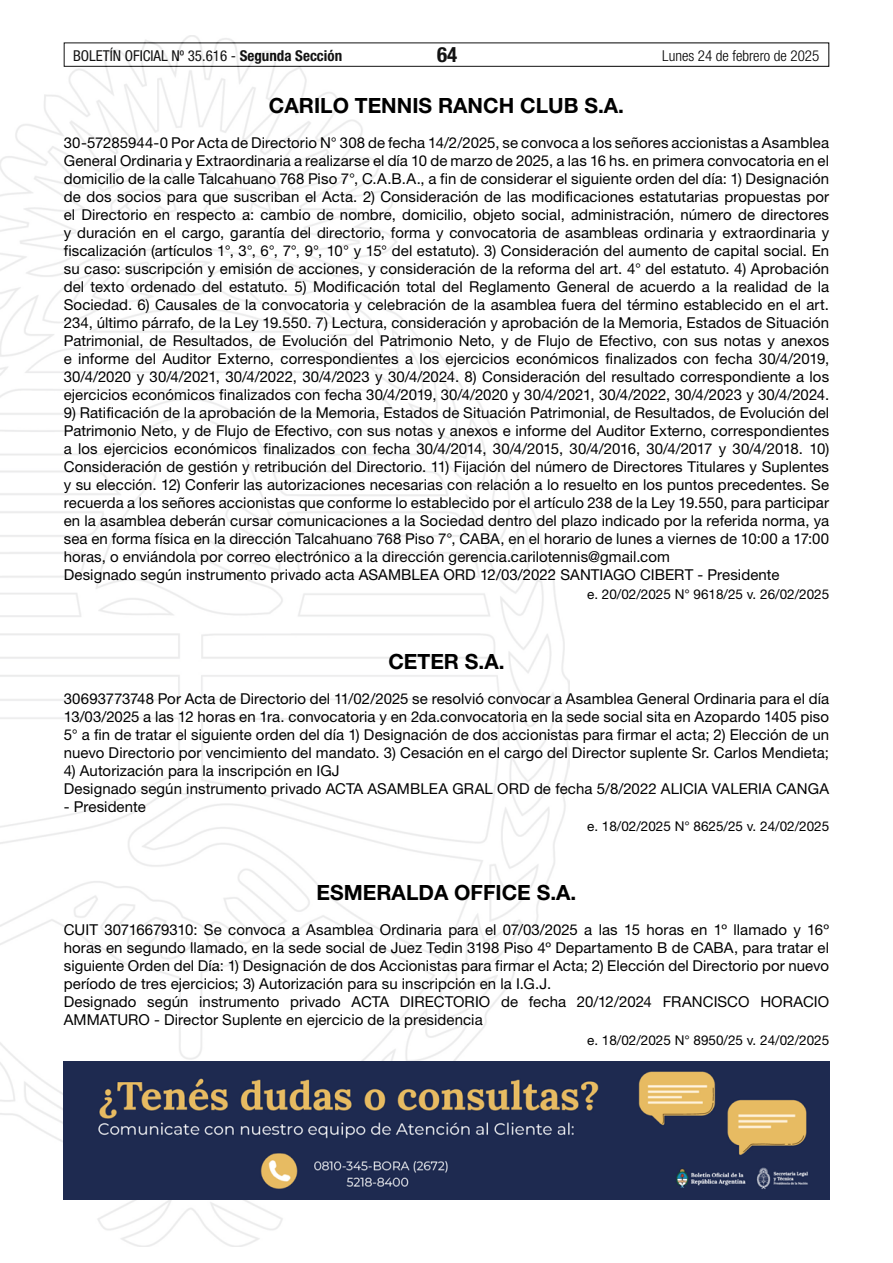
<style>
.page{position:relative;width:893px;height:1263px;background:#fff}
.page>*{position:absolute;margin:0;border:0;box-sizing:border-box;transform-origin:0 0}
.t1{font:700 21px "Helvetica Neue LT Std";color:#000}
.t2{font:700 condensed 21px "Helvetica Neue LT Std";color:#000}
.t3{font:15px/18px "Helvetica Neue LT Std";letter-spacing:.005em;color:#000}
.t4{font:condensed 15px "Helvetica Neue LT Std";color:#000}
.t5{font:300 condensed 15px "Helvetica Neue LT Std";color:#000}
.t6{font:13.5px "Helvetica Neue LT Std";color:#000}
.s1{font-weight:700}
</style>
<div class="page">
<div style="left:64px;top:43px;width:765px;height:24px;border:1px solid #000"></div>
<img style="left:0;top:35px;width:569px;height:1211px">
<img style="left:64px;top:1061px;width:765px;height:138px">
<p class="t4" style="left:73px;top:47px;width:271px">BOLETÍN OFICIAL Nº 35.616 - <span class="s1">Segunda Sección</span></p>
<h1 class="t2" style="left:437px;top:42px;width:22px">64</h1>
<p class="t5" style="left:662px;top:47px;width:159px">Lunes 24 de febrero de 2025</p>
<h1 class="t1" style="left:269px;top:92px;width:357px">CARILO TENNIS RANCH CLUB S.A.</h1>
<p class="t3" style="left:64px;top:133px;width:767px;text-align:justify">30-57285944-0 Por Acta de Directorio N° 308 de fecha 14/2/2025, se convoca a los señores accionistas a Asamblea General Ordinaria y Extraordinaria a realizarse el día 10 de marzo de 2025, a las 16 hs. en primera convocatoria en el domicilio de la calle Talcahuano 768 Piso 7°, C.A.B.A., a fin de considerar el siguiente orden del día: 1) Designación de dos socios para que suscriban el Acta. 2) Consideración de las modificaciones estatutarias propuestas por el Directorio en respecto a: cambio de nombre, domicilio, objeto social, administración, número de directores y duración en el cargo, garantía del directorio, forma y convocatoria de asambleas ordinaria y extraordinaria y fiscalización (artículos 1°, 3°, 6°, 7°, 9°, 10° y 15° del estatuto). 3) Consideración del aumento de capital social. En su caso: suscripción y emisión de acciones, y consideración de la reforma del art. 4° del estatuto. 4) Aprobación del texto ordenado del estatuto. 5) Modificación total del Reglamento General de acuerdo a la realidad de la Sociedad. 6) Causales de la convocatoria y celebración de la asamblea fuera del término establecido en el art.<br>234, último párrafo, de la Ley 19.550. 7) Lectura, consideración y aprobación de la Memoria, Estados de Situación Patrimonial, de Resultados, de Evolución del Patrimonio Neto, y de Flujo de Efectivo, con sus notas y anexos e informe del Auditor Externo, correspondientes a los ejercicios económicos finalizados con fecha 30/4/2019, 30/4/2020 y 30/4/2021, 30/4/2022, 30/4/2023 y 30/4/2024. 8) Consideración del resultado correspondiente a los ejercicios económicos finalizados con fecha 30/4/2019, 30/4/2020 y 30/4/2021, 30/4/2022, 30/4/2023 y 30/4/2024.</p>
<p class="t3" style="left:64px;top:403px;width:767px">9) Ratificación de la aprobación de la Memoria, Estados de Situación Patrimonial, de Resultados, de Evolución del Patrimonio Neto, y de Flujo de Efectivo, con sus notas y anexos e informe del Auditor Externo, correspondientes a los ejercicios económicos finalizados con fecha 30/4/2014, 30/4/2015, 30/4/2016, 30/4/2017 y 30/4/2018. 10)<br>Consideración de gestión y retribución del Directorio. 11) Fijación del número de Directores Titulares y Suplentes y su elección. 12) Conferir las autorizaciones necesarias con relación a lo resuelto en los puntos precedentes. Se recuerda a los señores accionistas que conforme lo establecido por el artículo 238 de la Ley 19.550, para participar en la asamblea deberán cursar comunicaciones a la Sociedad dentro del plazo indicado por la referida norma, ya sea en forma física en la dirección Talcahuano 768 Piso 7°, CABA, en el horario de lunes a viernes de 10:00 a 17:00 horas, o enviándola por correo electrónico a la dirección gerencia.carilotennis@gmail.com<br>Designado según instrumento privado acta ASAMBLEA ORD 12/03/2022 SANTIAGO CIBERT - Presidente</p>
<p class="t6" style="left:587px;top:586px;width:244px">e. 20/02/2025 N° 9618/25 v. 26/02/2025</p>
<h1 class="t1" style="left:388px;top:648px;width:118px">CETER S.A.</h1>
<p class="t3" style="left:64px;top:689px;width:767px;text-align:justify">30693773748 Por Acta de Directorio del 11/02/2025 se resolvió convocar a Asamblea General Ordinaria para el día 13/03/2025 a las 12 horas en 1ra. convocatoria y en 2da.convocatoria en la sede social sita en Azopardo 1405 piso 5° a fin de tratar el siguiente orden del día 1) Designación de dos accionistas para firmar el acta; 2) Elección de un nuevo Directorio por vencimiento del mandato. 3) Cesación en el cargo del Director suplente Sr. Carlos Mendieta;</p>
<p class="t3" style="left:64px;top:761px;width:767px">4) Autorización para la inscripción en IGJ<br>Designado según instrumento privado ACTA ASAMBLEA GRAL ORD de fecha 5/8/2022 ALICIA VALERIA CANGA</p>
<p class="t3" style="left:64px;top:797px;width:84px">- Presidente</p>
<p class="t6" style="left:587px;top:818px;width:244px">e. 18/02/2025 N° 8625/25 v. 24/02/2025</p>
<h1 class="t1" style="left:317px;top:880px;width:261px">ESMERALDA OFFICE S.A.</h1>
<p class="t3" style="left:64px;top:921px;width:767px">CUIT 30716679310: Se convoca a Asamblea Ordinaria para el 07/03/2025 a las 15 horas en 1º llamado y 16º horas en segundo llamado, en la sede social de Juez Tedin 3198 Piso 4º Departamento B de CABA, para tratar el siguiente Orden del Día: 1) Designación de dos Accionistas para firmar el Acta; 2) Elección del Directorio por nuevo período de tres ejercicios; 3) Autorización para su inscripción en la I.G.J.<br>Designado según instrumento privado ACTA DIRECTORIO de fecha 20/12/2024 FRANCISCO HORACIO AMMATURO - Director Suplente en ejercicio de la presidencia</p>
<p class="t6" style="left:587px;top:1032px;width:244px">e. 18/02/2025 N° 8950/25 v. 24/02/2025</p>
</div>
